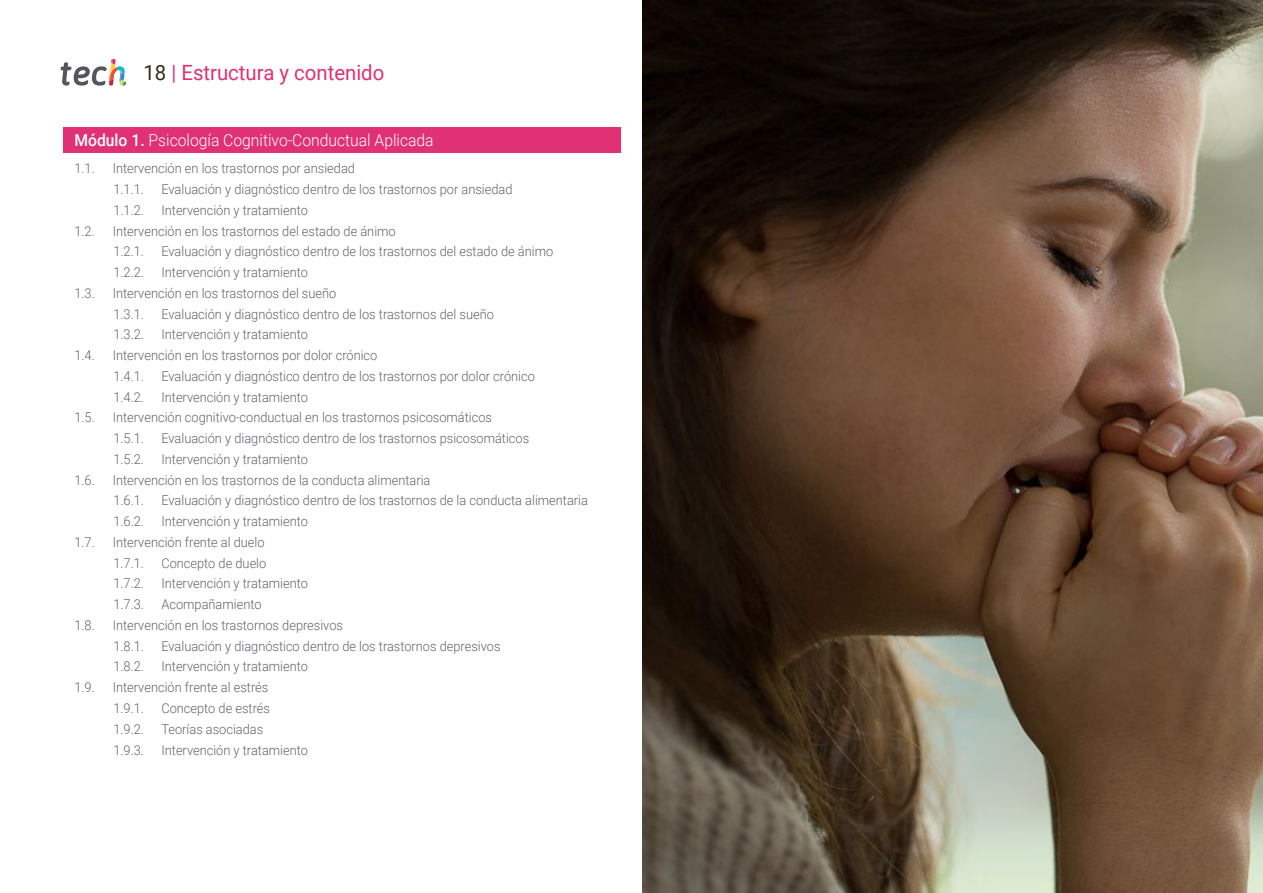
<style>
.page{position:relative;width:1263px;height:893px;background:#fff}
.page>*{position:absolute;margin:0;border:0;box-sizing:border-box;transform-origin:0 0}
.t1{font:21px "Roboto";color:#df3174}
.t2{font:300 16.5px "Roboto";color:#fff;scale:.95 1}
.t3{font:300 13.5px/20.7px "Roboto";color:#61646a;scale:.95 1}
.s1{color:#312e20}
.s2{font-weight:500}
</style>
<div class="page">
<div style="left:63px;top:128px;width:558px;height:25px;background:#df3174"></div>
<svg style="left:61px;top:59px;width:65px;height:27px"></svg>
<img style="left:642px;top:0;width:621px;height:893px">
<h1 class="t1" style="left:144px;top:57px;width:242px"><span class="s1">18</span> | Estructura y contenido</h1>
<p class="t2" style="left:74px;top:129px;width:380px"><span class="s2">Módulo 1.</span> Psicología Cognitivo-Conductual Aplicada</p>
<p class="t3" style="left:74px;top:158px;width:23px">1.1.</p>
<p class="t3" style="left:113px;top:158px;width:257px">Intervención en los trastornos por ansiedad<br>1.1.1.</p>
<p class="t3" style="left:161px;top:179px;width:371px">Evaluación y diagnóstico dentro de los trastornos por ansiedad</p>
<p class="t3" style="left:113px;top:199px;width:34px">1.1.2.</p>
<p class="t3" style="left:161px;top:199px;width:156px">Intervención y tratamiento</p>
<p class="t3" style="left:74px;top:220px;width:23px">1.2.</p>
<p class="t3" style="left:113px;top:220px;width:299px">Intervención en los trastornos del estado de ánimo<br>1.2.1.</p>
<p class="t3" style="left:161px;top:241px;width:414px">Evaluación y diagnóstico dentro de los trastornos del estado de ánimo</p>
<p class="t3" style="left:113px;top:262px;width:34px">1.2.2.</p>
<p class="t3" style="left:161px;top:262px;width:156px">Intervención y tratamiento</p>
<p class="t3" style="left:74px;top:282px;width:23px">1.3.</p>
<p class="t3" style="left:113px;top:282px;width:237px">Intervención en los trastornos del sueño<br>1.3.1.</p>
<p class="t3" style="left:161px;top:303px;width:351px">Evaluación y diagnóstico dentro de los trastornos del sueño</p>
<p class="t3" style="left:113px;top:324px;width:34px">1.3.2.</p>
<p class="t3" style="left:161px;top:324px;width:156px">Intervención y tratamiento</p>
<p class="t3" style="left:74px;top:345px;width:23px">1.4.</p>
<p class="t3" style="left:113px;top:345px;width:280px">Intervención en los trastornos por dolor crónico<br>1.4.1.</p>
<p class="t3" style="left:161px;top:365px;width:395px">Evaluación y diagnóstico dentro de los trastornos por dolor crónico</p>
<p class="t3" style="left:113px;top:386px;width:34px">1.4.2.</p>
<p class="t3" style="left:161px;top:386px;width:156px">Intervención y tratamiento</p>
<p class="t3" style="left:74px;top:407px;width:23px">1.5.</p>
<p class="t3" style="left:113px;top:407px;width:401px">Intervención cognitivo-conductual en los trastornos psicosomáticos<br>1.5.1.</p>
<p class="t3" style="left:161px;top:428px;width:389px">Evaluación y diagnóstico dentro de los trastornos psicosomáticos</p>
<p class="t3" style="left:113px;top:448px;width:34px">1.5.2.</p>
<p class="t3" style="left:161px;top:448px;width:156px">Intervención y tratamiento</p>
<p class="t3" style="left:74px;top:469px;width:23px">1.6.</p>
<p class="t3" style="left:113px;top:469px;width:336px">Intervención en los trastornos de la conducta alimentaria<br>1.6.1.</p>
<p class="t3" style="left:161px;top:490px;width:450px">Evaluación y diagnóstico dentro de los trastornos de la conducta alimentaria</p>
<p class="t3" style="left:113px;top:511px;width:34px">1.6.2.</p>
<p class="t3" style="left:161px;top:511px;width:156px">Intervención y tratamiento</p>
<p class="t3" style="left:74px;top:531px;width:23px">1.7.</p>
<p class="t3" style="left:113px;top:531px;width:161px">Intervención frente al duelo<br>1.7.1.</p>
<p class="t3" style="left:161px;top:552px;width:112px">Concepto de duelo</p>
<p class="t3" style="left:113px;top:573px;width:34px">1.7.2.</p>
<p class="t3" style="left:161px;top:573px;width:156px">Intervención y tratamiento</p>
<p class="t3" style="left:113px;top:594px;width:34px">1.7.3.</p>
<p class="t3" style="left:161px;top:594px;width:107px">Acompañamiento</p>
<p class="t3" style="left:74px;top:614px;width:23px">1.8.</p>
<p class="t3" style="left:113px;top:614px;width:244px">Intervención en los trastornos depresivos<br>1.8.1.</p>
<p class="t3" style="left:161px;top:635px;width:358px">Evaluación y diagnóstico dentro de los trastornos depresivos</p>
<p class="t3" style="left:113px;top:656px;width:34px">1.8.2.</p>
<p class="t3" style="left:161px;top:656px;width:156px">Intervención y tratamiento</p>
<p class="t3" style="left:74px;top:677px;width:23px">1.9.</p>
<p class="t3" style="left:113px;top:677px;width:165px">Intervención frente al estrés<br>1.9.1.</p>
<p class="t3" style="left:161px;top:697px;width:116px">Concepto de estrés</p>
<p class="t3" style="left:113px;top:718px;width:34px">1.9.2.</p>
<p class="t3" style="left:161px;top:718px;width:109px">Teorías asociadas</p>
<p class="t3" style="left:113px;top:739px;width:34px">1.9.3.</p>
<p class="t3" style="left:161px;top:739px;width:156px">Intervención y tratamiento</p>
</div>
